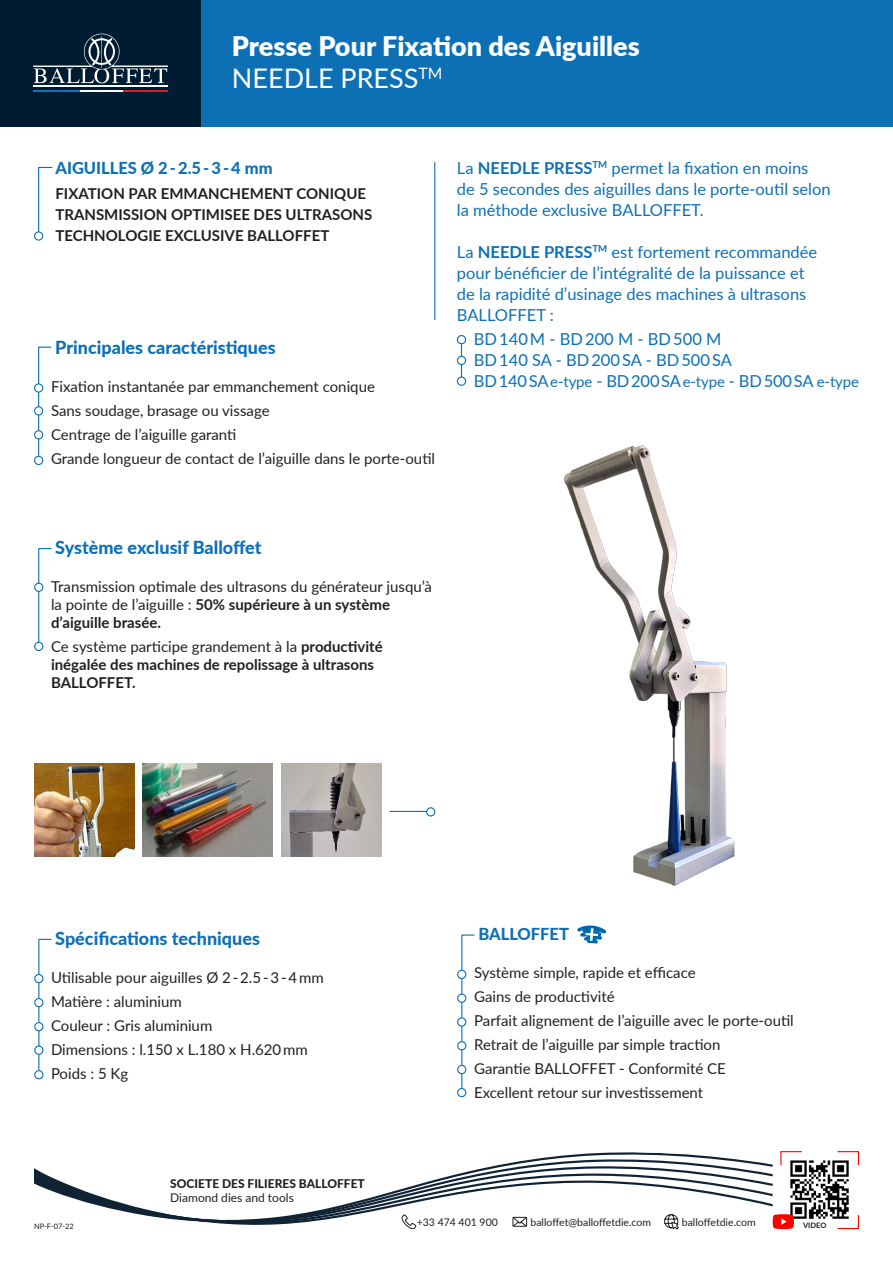
<style>
.page{position:relative;width:893px;height:1263px;background:#fff}
.page>*{position:absolute;margin:0;border:0;box-sizing:border-box;transform-origin:0 0}
.Style_de_paragraphe{font:900 27px/32.4px "Lato";color:#fff}
.sous-titre{font:800 18px "Lato";color:#0d70b5}
.Texte_fiche{font:16.5px/21px "Lato";color:#0d70b5}
.Texte_fiche-2{font:800 16.5px "Lato";color:#0d70b5}
.texte_fiche{font:15px/18px "Lato";color:#231f20}
.balloffet{font:15px "Lato";color:#231f20}
.texte_fiche-2{font:700 15px/18px "Lato";color:#231f20}
.Texte_fiche-3{font:700 15px "Lato";color:#231f20}
.t1{font:800 12px "Lato";color:#231f20}
.t2{font:12px "Lato";color:#231f20}
.t3{font:10.5px "Lato";color:#231f20}
.t4{font:7.5px "Lato";color:#231f20}
.t5{font:700 7.5px "Lato";color:#231f20}
.s1{font-weight:400}
.s2{font-weight:700}
.s3{font-size:15px}
</style>
<div class="page">
<svg style="left:559px;top:1152px;width:146px;height:4px"></svg>
<svg style="left:34px;top:1158px;width:739px;height:68px"></svg>
<svg style="left:837px;top:1215px;width:22px;height:14px"></svg>
<svg style="left:780px;top:1151px;width:22px;height:14px"></svg>
<svg style="left:837px;top:1151px;width:22px;height:15px"></svg>
<svg style="left:34px;top:1169px;width:131px;height:49px"></svg>
<svg style="left:401px;top:1213px;width:16px;height:17px"></svg>
<svg style="left:512px;top:1216px;width:15px;height:11px"></svg>
<svg style="left:664px;top:1214px;width:16px;height:16px"></svg>
<div style="left:194px;top:0;width:699px;height:127px;background:#0d70b5"></div>
<div style="left:0;top:0;width:201px;height:127px;background:#001c32"></div>
<hr style="left:33px;top:85px;width:135px;height:1px;background:#fff">
<svg style="left:33px;top:33px;width:135px;height:51px"></svg>
<hr style="left:79px;top:90px;width:44px;height:2px;background:#fff">
<hr style="left:33px;top:90px;width:46px;height:2px;background:#0c71b5">
<hr style="left:123px;top:90px;width:45px;height:2px;background:#e01e26">
<img style="left:789px;top:1159px;width:61px;height:61px">
<svg style="left:773px;top:1214px;width:21px;height:15px"></svg>
<img style="left:143px;top:763px;width:129px;height:94px">
<img style="left:281px;top:763px;width:100px;height:93px">
<svg style="left:577px;top:925px;width:29px;height:18px"></svg>
<img style="left:34px;top:763px;width:100px;height:94px">
<hr style="left:389px;top:811px;width:43px;height:1px;background:#0d70b5">
<div style="left:427px;top:808px;width:8px;height:8px;background:#fff;border-radius:50%"></div>
<div style="left:426px;top:807px;width:9px;height:9px;border:1px solid #0d70b5;border-radius:50%"></div>
<hr style="left:434px;top:162px;width:1px;height:158px;background:#0d70b5">
<svg style="left:38px;top:938px;width:14px;height:138px"></svg>
<svg style="left:461px;top:934px;width:14px;height:160px"></svg>
<svg style="left:38px;top:548px;width:14px;height:100px"></svg>
<svg style="left:38px;top:166px;width:15px;height:72px"></svg>
<svg style="left:38px;top:346px;width:14px;height:114px"></svg>
<hr style="left:461px;top:341px;width:1px;height:40px;background:#0d70b5">
<div style="left:458px;top:970px;width:8px;height:8px;background:#fff;border-radius:50%"></div>
<div style="left:457px;top:970px;width:9px;height:9px;border:1px solid #0d70b5;border-radius:50%"></div>
<div style="left:35px;top:384px;width:8px;height:8px;background:#fff;border-radius:50%"></div>
<div style="left:34px;top:383px;width:9px;height:10px;border:1px solid #0d70b5;border-radius:50%"></div>
<div style="left:457px;top:336px;width:9px;height:8px;background:#fff;border-radius:50%"></div>
<div style="left:457px;top:335px;width:9px;height:9px;border:1px solid #0d70b5;border-radius:50%"></div>
<div style="left:458px;top:994px;width:8px;height:8px;background:#fff;border-radius:50%"></div>
<div style="left:457px;top:993px;width:9px;height:10px;border:1px solid #0d70b5;border-radius:50%"></div>
<div style="left:35px;top:407px;width:8px;height:8px;background:#fff;border-radius:50%"></div>
<div style="left:34px;top:406px;width:9px;height:9px;border:1px solid #0d70b5;border-radius:50%"></div>
<div style="left:457px;top:356px;width:9px;height:8px;background:#fff;border-radius:50%"></div>
<div style="left:457px;top:356px;width:9px;height:9px;border:1px solid #0d70b5;border-radius:50%"></div>
<div style="left:458px;top:1018px;width:8px;height:8px;background:#fff;border-radius:50%"></div>
<div style="left:457px;top:1017px;width:9px;height:9px;border:1px solid #0d70b5;border-radius:50%"></div>
<div style="left:35px;top:431px;width:8px;height:8px;background:#fff;border-radius:50%"></div>
<div style="left:34px;top:430px;width:9px;height:9px;border:1px solid #0d70b5;border-radius:50%"></div>
<div style="left:457px;top:377px;width:9px;height:8px;background:#fff;border-radius:50%"></div>
<div style="left:457px;top:377px;width:9px;height:9px;border:1px solid #0d70b5;border-radius:50%"></div>
<div style="left:458px;top:1042px;width:8px;height:8px;background:#fff;border-radius:50%"></div>
<div style="left:457px;top:1041px;width:9px;height:9px;border:1px solid #0d70b5;border-radius:50%"></div>
<div style="left:35px;top:456px;width:8px;height:8px;background:#fff;border-radius:50%"></div>
<div style="left:34px;top:456px;width:9px;height:9px;border:1px solid #0d70b5;border-radius:50%"></div>
<div style="left:458px;top:1065px;width:8px;height:9px;background:#fff;border-radius:50%"></div>
<div style="left:457px;top:1065px;width:9px;height:9px;border:1px solid #0d70b5;border-radius:50%"></div>
<div style="left:458px;top:1088px;width:8px;height:9px;background:#fff;border-radius:50%"></div>
<div style="left:457px;top:1088px;width:9px;height:9px;border:1px solid #0d70b5;border-radius:50%"></div>
<div style="left:35px;top:583px;width:8px;height:8px;background:#fff;border-radius:50%"></div>
<div style="left:34px;top:583px;width:9px;height:9px;border:1px solid #0d70b5;border-radius:50%"></div>
<div style="left:35px;top:642px;width:8px;height:8px;background:#fff;border-radius:50%"></div>
<div style="left:34px;top:642px;width:9px;height:9px;border:1px solid #0d70b5;border-radius:50%"></div>
<div style="left:35px;top:974px;width:8px;height:9px;background:#fff;border-radius:50%"></div>
<div style="left:34px;top:974px;width:9px;height:9px;border:1px solid #0d70b5;border-radius:50%"></div>
<div style="left:35px;top:998px;width:8px;height:9px;background:#fff;border-radius:50%"></div>
<div style="left:34px;top:998px;width:9px;height:9px;border:1px solid #0d70b5;border-radius:50%"></div>
<div style="left:35px;top:1022px;width:8px;height:9px;background:#fff;border-radius:50%"></div>
<div style="left:34px;top:1022px;width:9px;height:9px;border:1px solid #0d70b5;border-radius:50%"></div>
<div style="left:35px;top:1071px;width:8px;height:8px;background:#fff;border-radius:50%"></div>
<div style="left:34px;top:1070px;width:9px;height:9px;border:1px solid #0d70b5;border-radius:50%"></div>
<div style="left:35px;top:1046px;width:8px;height:8px;background:#fff;border-radius:50%"></div>
<div style="left:34px;top:1045px;width:9px;height:10px;border:1px solid #0d70b5;border-radius:50%"></div>
<div style="left:35px;top:232px;width:8px;height:8px;background:#fff;border-radius:50%"></div>
<div style="left:34px;top:231px;width:9px;height:10px;border:1px solid #0d70b5;border-radius:50%"></div>
<img style="left:564px;top:445px;width:171px;height:441px">
<p class="Style_de_paragraphe" style="left:232px;top:29px;width:409px">Presse Pour Fixation des Aiguilles<br><span class="s1">NEEDLE PRESS</span><sup>TM</sup></p>
<p class="Texte_fiche-2" style="left:55px;top:156px;width:219px">AIGUILLES Ø 2 - 2.5 - 3 - 4 mm</p>
<p class="Texte_fiche-3" style="left:55px;top:183px;width:312px">FIXATION PAR EMMANCHEMENT CONIQUE</p>
<p class="Texte_fiche-3" style="left:55px;top:204px;width:318px">TRANSMISSION OPTIMISEE DES ULTRASONS</p>
<p class="Texte_fiche-3" style="left:55px;top:225px;width:275px">TECHNOLOGIE EXCLUSIVE BALLOFFET</p>
<p class="sous-titre" style="left:55px;top:334px;width:222px">Principales caractéristiques</p>
<p class="texte_fiche" style="left:51px;top:377px;width:325px">Fixation instantanée par emmanchement conique</p>
<p class="texte_fiche" style="left:51px;top:401px;width:220px">Sans soudage, brasage ou vissage</p>
<p class="texte_fiche" style="left:51px;top:425px;width:187px">Centrage de l’aiguille garanti</p>
<p class="texte_fiche" style="left:51px;top:449px;width:386px">Grande longueur de contact de l’aiguille dans le porte-outil</p>
<p class="Texte_fiche" style="left:457px;top:157px;width:375px">La <span class="s2">NEEDLE PRESS</span><sup>TM</sup> permet la fixation en moins<br>de 5 secondes des aiguilles dans le porte-outil selon la méthode exclusive BALLOFFET.</p>
<p class="Texte_fiche" style="left:457px;top:241px;width:362px">La <span class="s2">NEEDLE PRESS</span><sup>TM</sup> est fortement recommandée pour bénéficier de l’intégralité de la puissance et de la rapidité d’usinage des machines à ultrasons BALLOFFET :</p>
<p class="Texte_fiche" style="left:474px;top:328px;width:249px">BD140M - BD200 M - BD500 M</p>
<p class="Texte_fiche" style="left:474px;top:349px;width:260px">BD140 SA - BD200SA - BD500SA</p>
<p class="Texte_fiche" style="left:474px;top:370px;width:387px">BD 140SA<span class="s3">e-type</span> - BD200SA<span class="s3">e-type</span> - BD500SA <span class="s3">e-type</span></p>
<p class="sous-titre" style="left:55px;top:534px;width:208px">Système exclusif Balloffet</p>
<p class="texte_fiche" style="left:51px;top:576px;width:382px">Transmission optimale des ultrasons du générateur jusqu’à la pointe de l’aiguille : <span class="s2">50% supérieure à un système d’aiguille brasée.</span></p>
<p class="texte_fiche-2" style="left:51px;top:636px;width:333px"><span class="s1">Ce système participe grandement à la</span> productivité inégalée des machines de repolissage à ultrasons<br>BALLOFFET.</p>
<p class="sous-titre" style="left:55px;top:925px;width:206px">Spécifications techniques</p>
<p class="texte_fiche" style="left:51px;top:968px;width:274px">Utilisable pour aiguilles Ø 2 - 2.5 - 3 - 4 mm</p>
<p class="texte_fiche" style="left:51px;top:992px;width:132px">Matière : aluminium</p>
<p class="texte_fiche" style="left:51px;top:1016px;width:163px">Couleur : Gris aluminium</p>
<p class="texte_fiche" style="left:51px;top:1040px;width:258px">Dimensions : l.150 x L.180 x H.620 mm</p>
<p class="texte_fiche" style="left:51px;top:1064px;width:79px">Poids : 5 Kg</p>
<p class="t1" style="left:170px;top:1174px;width:196px">SOCIETE DES FILIERES BALLOFFET</p>
<p class="t2" style="left:170px;top:1189px;width:125px">Diamond dies and tools</p>
<p class="Texte_fiche-2" style="left:478px;top:922px;width:92px">BALLOFFET</p>
<p class="balloffet" style="left:474px;top:962px;width:223px">Système simple, rapide et efficace</p>
<p class="balloffet" style="left:474px;top:986px;width:142px">Gains de productivité</p>
<p class="balloffet" style="left:474px;top:1010px;width:321px">Parfait alignement de l’aiguille avec le porte-outil</p>
<p class="balloffet" style="left:474px;top:1034px;width:248px">Retrait de l’aiguille par simple traction</p>
<p class="balloffet" style="left:474px;top:1058px;width:253px">Garantie BALLOFFET - Conformité CE</p>
<p class="balloffet" style="left:474px;top:1082px;width:231px">Excellent retour sur investissement</p>
<p class="t3" style="left:417px;top:1215px;width:83px">+33 474 401 900</p>
<p class="t3" style="left:530px;top:1215px;width:122px">balloffet@balloffetdie.com</p>
<p class="t3" style="left:682px;top:1215px;width:75px">balloffetdie.com</p>
<p class="t4" style="left:34px;top:1221px;width:41px">NP-F-07-22</p>
<p class="t5" style="left:803px;top:1220px;width:25px">VIDEO</p>
</div>
